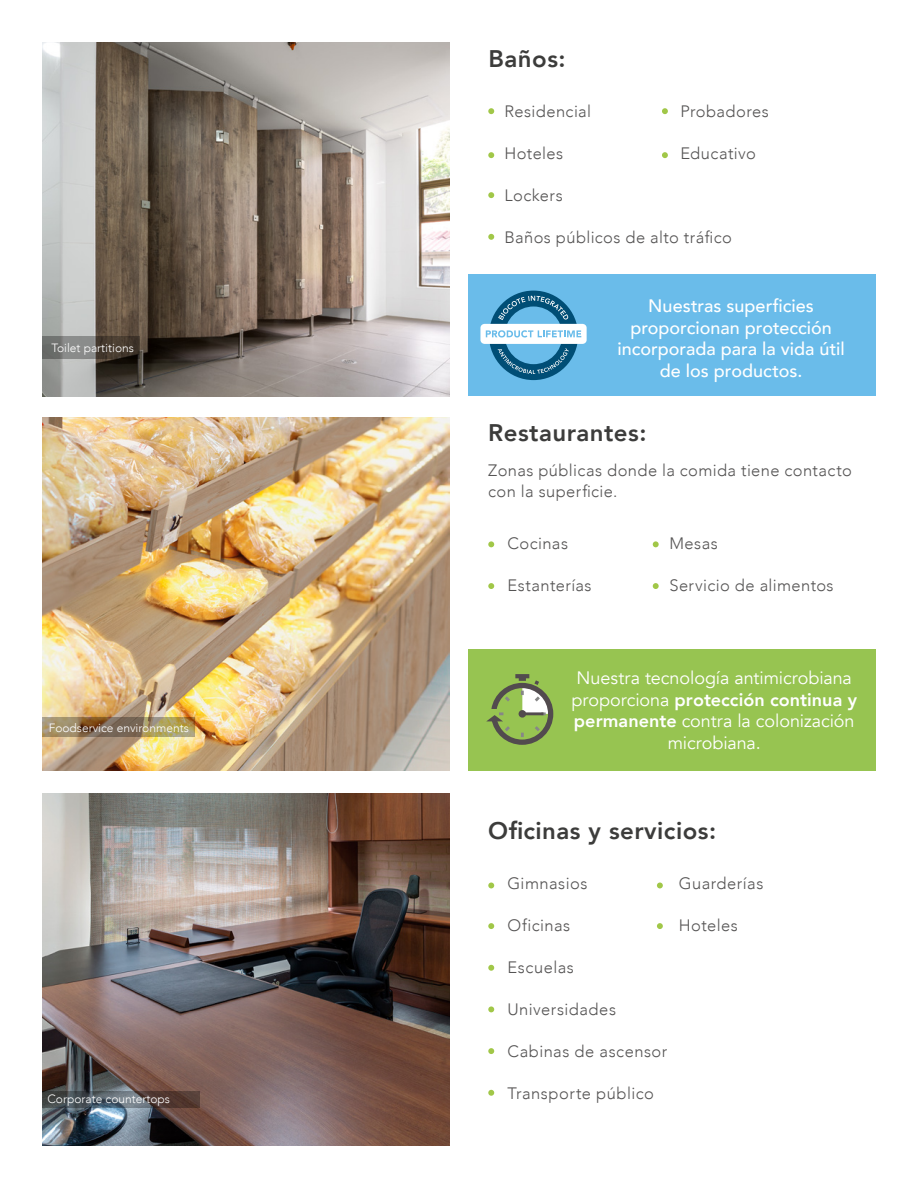
<style>
.page{position:relative;width:918px;height:1188px;background:#fff}
.page>*{position:absolute;margin:0;border:0;box-sizing:border-box;transform-origin:0 0}
.t1{font:800 24px "Avenir";letter-spacing:.02em;color:#3c3c3b}
.t2{font:18px/21.6px "Avenir";letter-spacing:-.005em;color:#fff;text-align:center}
.t3{font:500 18px/21.6px "Avenir";color:#fff;text-align:center}
.t4{font:300 16.5px/21px "Avenir";letter-spacing:.025em;color:#555454}
.t5{font:300 12px "Avenir";color:#fff}
.s1{font-weight:800}
</style>
<div class="page">
<svg style="left:488px;top:883px;width:6px;height:5px"></svg>
<svg style="left:657px;top:883px;width:6px;height:5px"></svg>
<svg style="left:488px;top:923px;width:6px;height:6px"></svg>
<svg style="left:657px;top:923px;width:6px;height:6px"></svg>
<svg style="left:488px;top:965px;width:6px;height:6px"></svg>
<svg style="left:488px;top:1006px;width:6px;height:6px"></svg>
<svg style="left:488px;top:1048px;width:6px;height:6px"></svg>
<svg style="left:488px;top:1090px;width:6px;height:6px"></svg>
<img style="left:43px;top:793px;width:407px;height:352px">
<svg style="left:43px;top:1091px;width:157px;height:16px"></svg>
<img style="left:43px;top:417px;width:407px;height:354px">
<svg style="left:43px;top:717px;width:152px;height:20px"></svg>
<svg style="left:488px;top:541px;width:6px;height:6px"></svg>
<svg style="left:653px;top:541px;width:6px;height:6px"></svg>
<svg style="left:488px;top:583px;width:6px;height:6px"></svg>
<svg style="left:653px;top:583px;width:6px;height:6px"></svg>
<div style="left:468px;top:649px;width:407px;height:122px;background:#97c451"></div>
<svg style="left:486px;top:674px;width:67px;height:71px"></svg>
<img style="left:43px;top:43px;width:407px;height:353px">
<svg style="left:43px;top:336px;width:97px;height:23px"></svg>
<svg style="left:488px;top:108px;width:6px;height:6px"></svg>
<svg style="left:662px;top:108px;width:6px;height:6px"></svg>
<svg style="left:488px;top:152px;width:6px;height:6px"></svg>
<svg style="left:662px;top:152px;width:6px;height:6px"></svg>
<svg style="left:488px;top:192px;width:6px;height:6px"></svg>
<svg style="left:488px;top:234px;width:6px;height:6px"></svg>
<div style="left:468px;top:274px;width:407px;height:122px;background:#6abcea"></div>
<div style="left:480px;top:324px;width:107px;height:20px;background:#fff;border-radius:4px"></div>
<svg style="left:486px;top:291px;width:95px;height:89px"></svg>
<p class="t5" style="left:51px;top:341px;width:84px">Toilet partitions</p>
<p class="t5" style="left:49px;top:721px;width:142px">Foodservice environments</p>
<p class="t5" style="left:48px;top:1092px;width:124px">Corporate countertops</p>
<h1 class="t1" style="left:489px;top:40px;width:79px">Baños:</h1>
<p class="t4" style="left:505px;top:101px;width:88px">Residencial</p>
<p class="t4" style="left:680px;top:101px;width:90px">Probadores</p>
<p class="t4" style="left:505px;top:143px;width:60px">Hoteles</p>
<p class="t4" style="left:680px;top:143px;width:77px">Educativo</p>
<p class="t4" style="left:505px;top:185px;width:60px">Lockers</p>
<p class="t4" style="left:505px;top:227px;width:229px">Baños públicos de alto tráfico</p>
<p class="t3" style="left:618px;top:294px;width:229px">Nuestras superficies proporcionan protección incorporada para la vida útil de los productos.</p>
<h1 class="t1" style="left:488px;top:414px;width:160px">Restaurantes:</h1>
<p class="t4" style="left:488px;top:460px;width:365px">Zonas públicas donde la comida tiene contacto con la superficie.</p>
<p class="t4" style="left:507px;top:533px;width:62px">Cocinas</p>
<p class="t4" style="left:669px;top:533px;width:50px">Mesas</p>
<p class="t4" style="left:507px;top:575px;width:86px">Estanterías</p>
<p class="t4" style="left:669px;top:575px;width:166px">Servicio de alimentos</p>
<p class="t2" style="left:572px;top:668px;width:287px">Nuestra tecnología antimicrobiana proporciona <span class="s1">protección continua y permanente</span> contra la colonización microbiana.</p>
<h1 class="t1" style="left:488px;top:812px;width:229px">Oficinas y servicios:</h1>
<p class="t4" style="left:507px;top:873px;width:81px">Gimnasios</p>
<p class="t4" style="left:679px;top:873px;width:86px">Guarderías</p>
<p class="t4" style="left:507px;top:915px;width:64px">Oficinas</p>
<p class="t4" style="left:679px;top:915px;width:61px">Hoteles</p>
<p class="t4" style="left:507px;top:957px;width:68px">Escuelas</p>
<p class="t4" style="left:507px;top:999px;width:110px">Universidades</p>
<p class="t4" style="left:507px;top:1041px;width:161px">Cabinas de ascensor</p>
<p class="t4" style="left:507px;top:1083px;width:148px">Transporte público</p>
</div>
